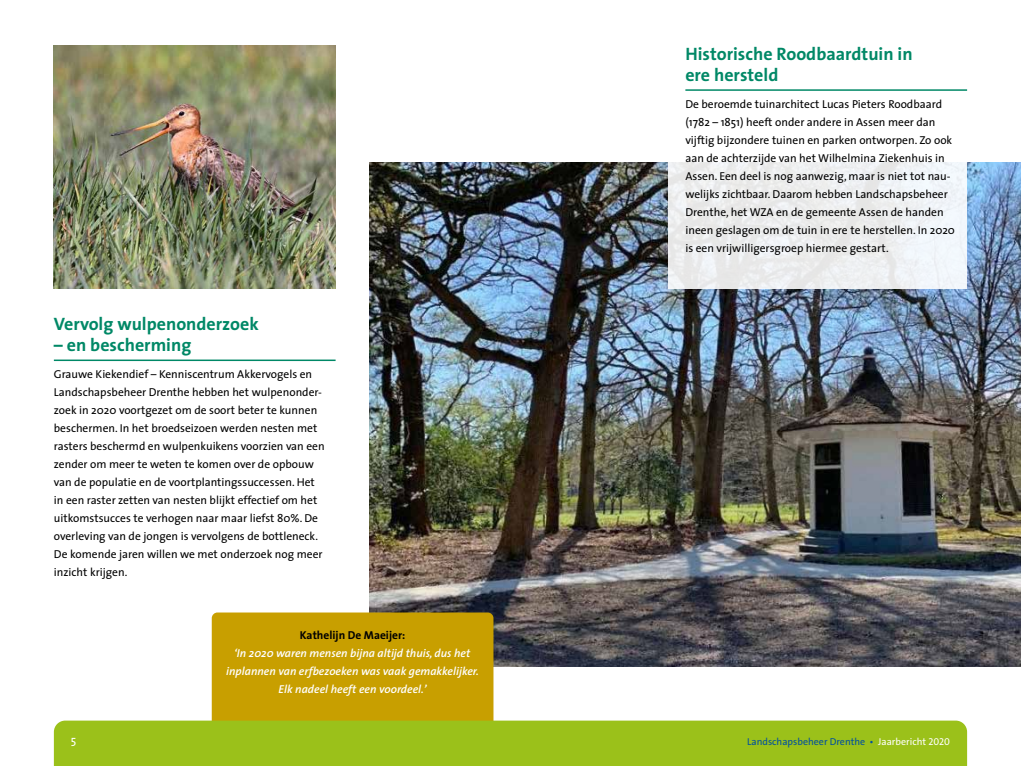
<style>
.page{position:relative;width:1021px;height:766px;background:#fff}
.page>*{position:absolute;margin:0;border:0;box-sizing:border-box;transform-origin:0 0}
.t1{font:700 18px/21px "The Sans";color:#086}
.t2{font:12px "The Sans Regular Caps";color:#fff}
.t3{font:11.5px/18px "The Sans";color:#000}
.t4{font:italic 600 11.5px/18px "The Sans";color:#fff;text-align:center}
.t5{font:700 11.5px "The Sans";color:#000}
.t6{font:10px "The Sans";color:#004f9f}
.s1{color:#fff}
.s2{font-family:"The Sans Caps";color:#fff}
</style>
<div class="page">
<hr style="left:54px;top:359px;width:281px;height:2px;background:#086">
<img style="left:54px;top:45px;width:281px;height:243px">
<img style="left:369px;top:162px;width:651px;height:504px">
<div style="left:668px;top:18px;width:299px;height:270px;background:linear-gradient(to bottom,#fff,#e9ebed)"></div>
<hr style="left:685px;top:89px;width:282px;height:2px;background:#086">
<div style="left:212px;top:612px;width:281px;height:135px;background:#c89f00;border-radius:6px"></div>
<div style="left:54px;top:720px;width:913px;height:45px;background:#9bc11a"></div>
<h1 class="t1" style="left:54px;top:313px;width:206px">Vervolg wulpenonderzoek</h1>
<h1 class="t1" style="left:54px;top:334px;width:139px">– en bescherming</h1>
<p class="t3" style="left:54px;top:365px;width:272px">Grauwe Kiekendief – Kenniscentrum Akkervogels en Landschapsbeheer Drenthe hebben het wulpenonder&shy;zoek in 2020 voortgezet om de soort beter te kunnen beschermen. In het broedseizoen werden nesten met rasters beschermd en wulpenkuikens voorzien van een zender om meer te weten te komen over de opbouw van de populatie en de voortplantingssuccessen. Het in een raster zetten van nesten blijkt effectief om het uitkomstsucces te verhogen naar maar liefst 80%. De overleving van de jongen is vervolgens de bottleneck.<br>De komende jaren willen we met onderzoek nog meer inzicht krijgen.</p>
<p class="t5" style="left:300px;top:625px;width:107px">Kathelijn De Maeijer:</p>
<p class="t4" style="left:226px;top:643px;width:254px">‘In 2020 waren mensen bijna altijd thuis, dus het inplannen van erfbezoeken was vaak gemakkelijker.<br>Elk nadeel heeft een voordeel.’</p>
<h1 class="t1" style="left:685px;top:43px;width:229px">Historische Roodbaardtuin in ere hersteld</h1>
<p class="t3" style="left:685px;top:95px;width:271px">De beroemde tuinarchitect Lucas Pieters Roodbaard (1782 – 1851) heeft onder andere in Assen meer dan vijftig bijzondere tuinen en parken ontworpen. Zo ook aan de achterzijde van het Wilhelmina Ziekenhuis in Assen. Een deel is nog aanwezig, maar is niet tot nau&shy;welijks zichtbaar. Daarom hebben Landschapsbeheer Drenthe, het WZA en de gemeente Assen de handen ineen geslagen om de tuin in ere te herstellen. In 2020 is een vrijwilligersgroep hiermee gestart.</p>
<p class="t2" style="left:71px;top:735px;width:7px">5</p>
<p class="t6" style="left:747px;top:732px;width:204px">Landschapsbeheer Drenthe • <span class="s1">Jaarbericht</span> <span class="s2">2020</span></p>
</div>
